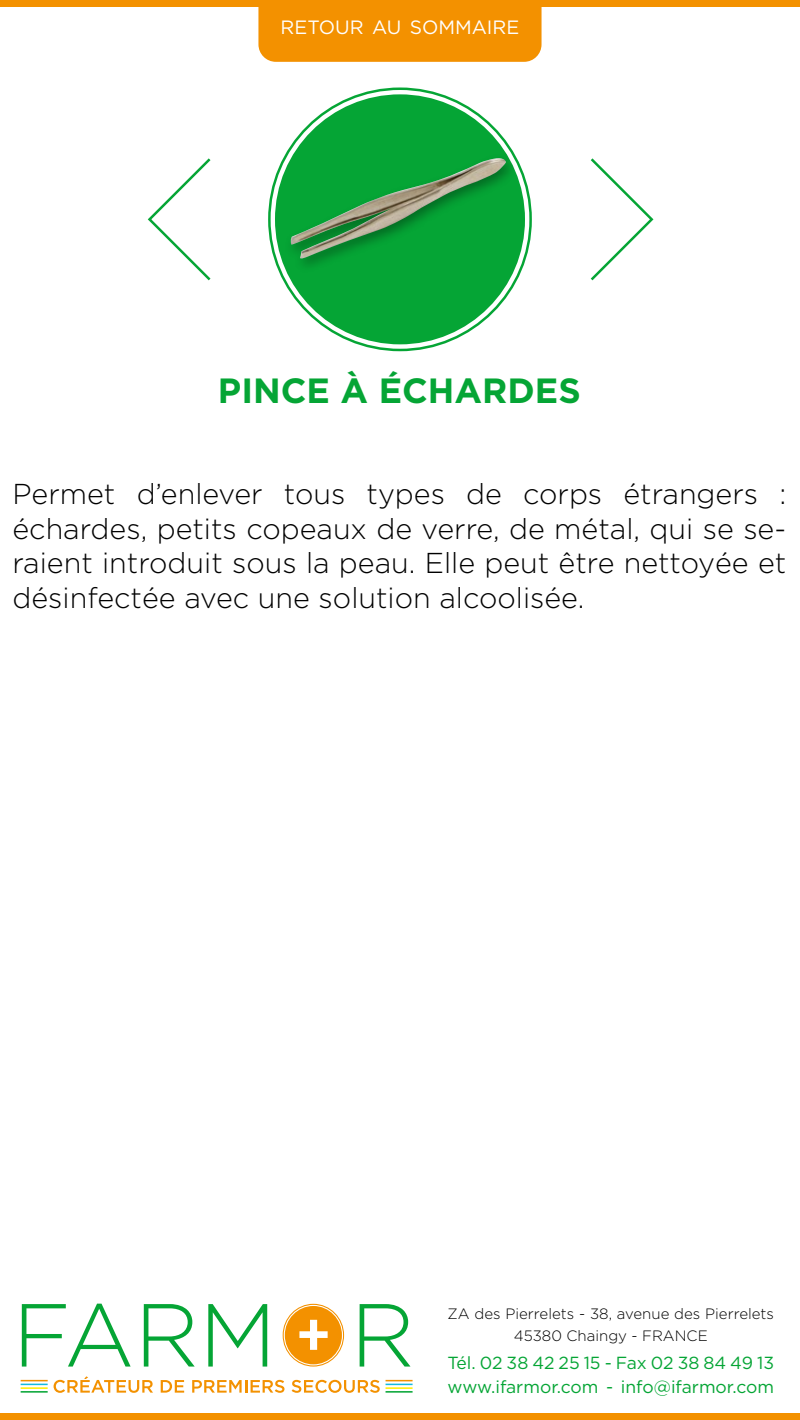
<style>
.page{position:relative;width:800px;height:1420px;background:#fff}
.page>*{position:absolute;margin:0;border:0;box-sizing:border-box;transform-origin:0 0}
.t1{font:700 35px "Gotham";color:#05a535}
.t2{font:300 28.75px/34.5px "Gotham";color:#000;text-align:justify}
.t3{font:19.25px "Gotham";color:#fff}
.t4{font:17.5px/23.8px "Gotham";color:#05a535}
.t5{font:300 15px/21.2px "Gotham";color:#000;text-align:center}
</style>
<div class="page">
<div style="left:258px;top:6px;width:284px;height:56px;background:#f39100"></div>
<svg style="left:22px;top:1304px;width:109px;height:63px"></svg>
<svg style="left:144px;top:1304px;width:51px;height:63px"></svg>
<svg style="left:208px;top:1304px;width:59px;height:63px"></svg>
<svg style="left:360px;top:1304px;width:50px;height:63px"></svg>
<svg style="left:54px;top:1376px;width:99px;height:17px"></svg>
<svg style="left:161px;top:1380px;width:23px;height:13px"></svg>
<svg style="left:192px;top:1380px;width:92px;height:13px"></svg>
<svg style="left:292px;top:1380px;width:88px;height:13px"></svg>
<hr style="left:21px;top:1387px;width:27px;height:2px;background:#ffed00">
<hr style="left:386px;top:1387px;width:27px;height:2px;background:#ffed00">
<svg style="left:21px;top:1380px;width:27px;height:5px"></svg>
<svg style="left:386px;top:1380px;width:27px;height:5px"></svg>
<hr style="left:21px;top:1391px;width:27px;height:2px;background:#05a535">
<hr style="left:386px;top:1391px;width:27px;height:2px;background:#05a535">
<svg style="left:283px;top:1304px;width:61px;height:63px"></svg>
<div style="left:0;top:1414px;width:800px;height:6px;background:#f39100"></div>
<div style="left:0;top:0;width:800px;height:6px;background:#f39100"></div>
<div style="left:275px;top:94px;width:250px;height:250px;background:#05a535;border-radius:50%"></div>
<svg style="left:147px;top:158px;width:64px;height:123px"></svg>
<svg style="left:590px;top:158px;width:64px;height:123px"></svg>
<div style="left:284px;top:153px;width:235px;height:120px;background:#000;opacity:.35"></div>
<img style="left:291px;top:158px;width:216px;height:101px">
<p class="t3" style="left:281px;top:15px;width:240px">RETOUR AU SOMMAIRE</p>
<p class="t1" style="left:218px;top:367px;width:364px">PINCE À ÉCHARDES</p>
<p class="t2" style="left:12px;top:477px;width:775px">Permet d’enlever tous types de corps étrangers : échardes, petits copeaux de verre, de métal, qui se se&shy;raient introduit sous la peau. Elle peut être nettoyée et désinfectée avec une solution alcoolisée.</p>
<p class="t5" style="left:448px;top:1303px;width:328px">ZA des Pierrelets - 38, avenue des Pierrelets<br>45380 Chaingy - FRANCE</p>
<p class="t4" style="left:448px;top:1351px;width:328px">Tél. 02 38 42 25 15 - Fax 02 38 84 49 13 www.ifarmor.com - info@ifarmor.com</p>
</div>
